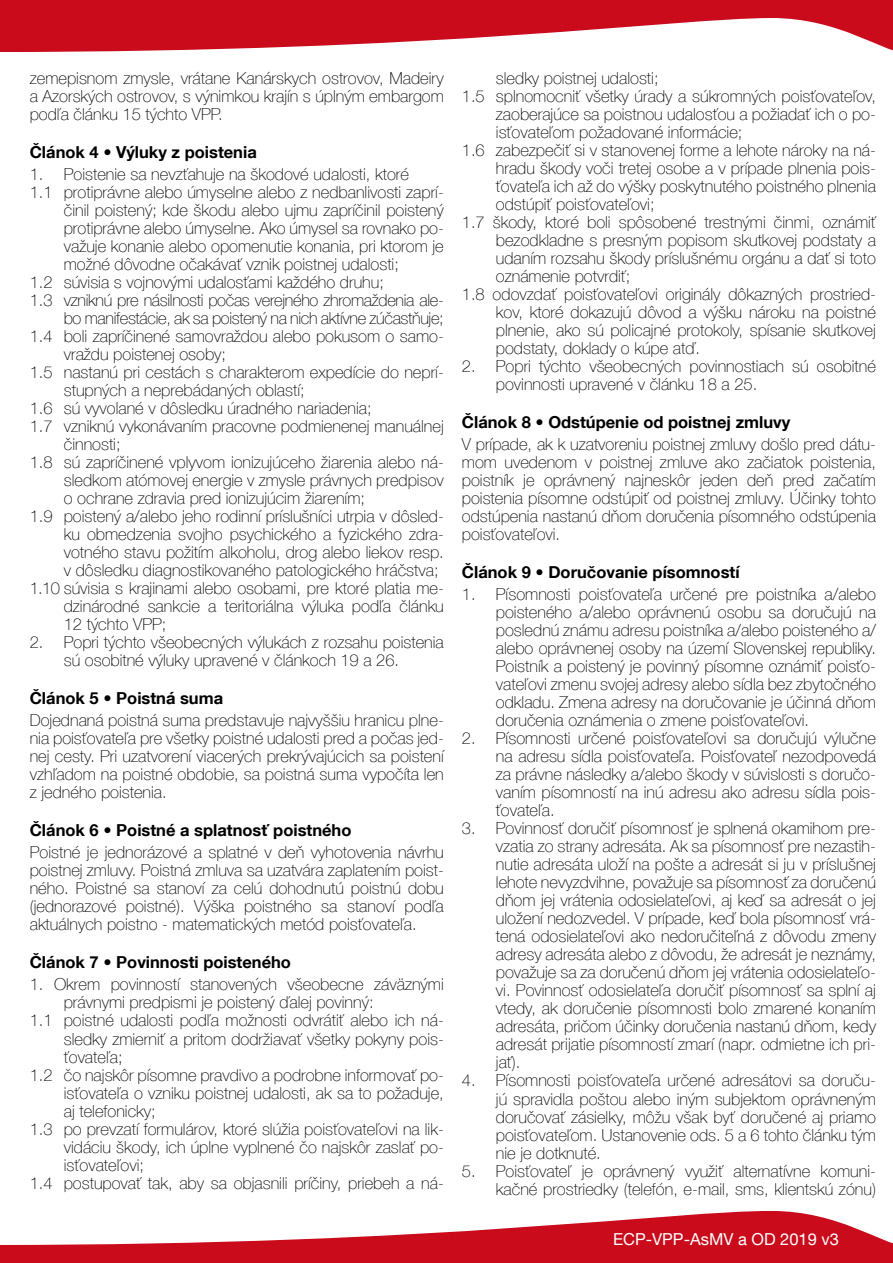
<style>
.page{position:relative;width:893px;height:1263px;background:#fff}
.page>*{position:absolute;margin:0;border:0;box-sizing:border-box;transform-origin:0 0}
.t1{font:100 16.5px/18px "Helvetica Neue LT Com";color:#000;text-align:justify}
.t2{font:700 16.5px "Helvetica Neue LT Com";color:#000}
.t3{font:100 16.5px "Helvetica Neue LT Com";letter-spacing:-.02em;color:#000}
.t4{font:16.5px "Helvetica Neue LT Com";color:#fff}
</style>
<div class="page">
<svg style="left:0;top:1211px;width:893px;height:52px;fill:#c90b1c"></svg>
<svg style="left:0;top:0;width:893px;height:52px;fill:#c90b1c"></svg>
<p class="t1" style="left:30px;top:69px;width:416px">zemepisnom zmysle, vrátane Kanárskych ostrovov, Madeiry a Azorských ostrovov, s výnimkou krajín s úplným embargom podľa článku 15 týchto VPP.</p>
<p class="t2" style="left:30px;top:142px;width:229px">Článok 4 • Výluky z poistenia</p>
<p class="t1" style="left:30px;top:165px;width:381px">1. Poistenie sa nevzťahuje na škodové udalosti, ktoré</p>
<p class="t1" style="left:30px;top:183px;width:416px">1.1 protiprávne alebo úmyselne alebo z nedbanlivosti zaprí-</p>
<p class="t1" style="left:64px;top:201px;width:382px">činil poistený; kde škodu alebo ujmu zapríčinil poistený</p>
<p class="t1" style="left:64px;top:219px;width:382px">protiprávne alebo úmyselne. Ako úmysel sa rovnako po-</p>
<p class="t1" style="left:64px;top:237px;width:382px">važuje konanie alebo opomenutie konania, pri ktorom je</p>
<p class="t1" style="left:64px;top:255px;width:337px">možné dôvodne očakávať vznik poistnej udalosti;</p>
<p class="t1" style="left:30px;top:273px;width:356px">1.2 súvisia s vojnovými udalosťami každého druhu;</p>
<p class="t3" style="left:30px;top:290px;width:416px">1.3 vzniknú pre násilnosti počas verejného zhromaždenia ale-</p>
<p class="t3" style="left:64px;top:308px;width:382px">bo manifestácie, ak sa poistený na nich aktívne zúčastňuje;</p>
<p class="t1" style="left:30px;top:327px;width:416px">1.4 boli zapríčinené samovraždou alebo pokusom o samo-</p>
<p class="t1" style="left:64px;top:345px;width:164px">vraždu poistenej osoby;</p>
<p class="t1" style="left:30px;top:363px;width:416px">1.5 nastanú pri cestách s charakterom expedície do neprí-</p>
<p class="t1" style="left:64px;top:381px;width:242px">stupných a neprebádaných oblastí;</p>
<p class="t1" style="left:30px;top:399px;width:343px">1.6 sú vyvolané v dôsledku úradného nariadenia;</p>
<p class="t1" style="left:30px;top:417px;width:416px">1.7 vzniknú vykonávaním pracovne podmienenej manuálnej</p>
<p class="t1" style="left:64px;top:435px;width:58px">činnosti;</p>
<p class="t1" style="left:30px;top:453px;width:416px">1.8 sú zapríčinené vplyvom ionizujúceho žiarenia alebo ná-</p>
<p class="t1" style="left:64px;top:471px;width:382px">sledkom atómovej energie v zmysle právnych predpisov</p>
<p class="t1" style="left:64px;top:489px;width:303px">o ochrane zdravia pred ionizujúcim žiarením;</p>
<p class="t1" style="left:30px;top:507px;width:416px">1.9 poistený a/alebo jeho rodinní príslušníci utrpia v dôsled-</p>
<p class="t1" style="left:64px;top:525px;width:382px">ku obmedzenia svojho psychického a fyzického zdra-</p>
<p class="t1" style="left:64px;top:543px;width:382px">votného stavu požitím alkoholu, drog alebo liekov resp.</p>
<p class="t1" style="left:64px;top:561px;width:376px">v dôsledku diagnostikovaného patologického hráčstva;</p>
<p class="t1" style="left:30px;top:579px;width:416px">1.10 súvisia s krajinami alebo osobami, pre ktoré platia me-</p>
<p class="t1" style="left:64px;top:597px;width:382px">dzinárodné sankcie a teritoriálna výluka podľa článku</p>
<p class="t1" style="left:64px;top:615px;width:104px">12 týchto VPP;</p>
<p class="t1" style="left:64px;top:633px;width:382px;text-indent:-34px">2. Popri týchto všeobecných výlukách z rozsahu poistenia sú osobitné výluky upravené v článkoch 19 a 26.</p>
<p class="t2" style="left:30px;top:688px;width:195px">Článok 5 • Poistná suma</p>
<p class="t1" style="left:30px;top:711px;width:416px">Dojednaná poistná suma predstavuje najvyššiu hranicu plne&shy;nia poisťovateľa pre všetky poistné udalosti pred a počas jed&shy;nej cesty. Pri uzatvorení viacerých prekrývajúcich sa poistení vzhľadom na poistné obdobie, sa poistná suma vypočíta len z jedného poistenia.</p>
<p class="t2" style="left:30px;top:820px;width:323px">Článok 6 • Poistné a splatnosť poistného</p>
<p class="t1" style="left:30px;top:843px;width:416px">Poistné je jednorázové a splatné v deň vyhotovenia návrhu poistnej zmluvy. Poistná zmluva sa uzatvára zaplatením poist&shy;ného. Poistné sa stanoví za celú dohodnutú poistnú dobu (jednorazové poistné). Výška poistného sa stanoví podľa aktuálnych poistno - matematických metód poisťovateľa.</p>
<p class="t2" style="left:30px;top:952px;width:263px">Článok 7 • Povinnosti poisteného</p>
<p class="t1" style="left:30px;top:975px;width:416px">1. Okrem povinností stanovených všeobecne záväznými</p>
<p class="t1" style="left:64px;top:993px;width:311px">právnymi predpismi je poistený ďalej povinný:</p>
<p class="t1" style="left:30px;top:1011px;width:416px">1.1 poistné udalosti podľa možnosti odvrátiť alebo ich ná-</p>
<p class="t1" style="left:64px;top:1029px;width:382px">sledky zmierniť a pritom dodržiavať všetky pokyny pois-</p>
<p class="t1" style="left:64px;top:1047px;width:60px">ťovateľa;</p>
<p class="t1" style="left:30px;top:1065px;width:416px">1.2 čo najskôr písomne pravdivo a podrobne informovať po-</p>
<p class="t1" style="left:64px;top:1083px;width:382px">isťovateľa o vzniku poistnej udalosti, ak sa to požaduje,</p>
<p class="t1" style="left:64px;top:1101px;width:94px">aj telefonicky;</p>
<p class="t1" style="left:30px;top:1119px;width:416px">1.3 po prevzatí formulárov, ktoré slúžia poisťovateľovi na lik-</p>
<p class="t1" style="left:64px;top:1137px;width:382px">vidáciu škody, ich úplne vyplnené čo najskôr zaslať po-</p>
<p class="t1" style="left:64px;top:1155px;width:82px">isťovateľovi;</p>
<p class="t1" style="left:30px;top:1173px;width:416px">1.4 postupovať tak, aby sa objasnili príčiny, priebeh a ná-</p>
<p class="t1" style="left:496px;top:69px;width:164px">sledky poistnej udalosti;</p>
<p class="t1" style="left:462px;top:87px;width:416px">1.5 splnomocniť všetky úrady a súkromných poisťovateľov,</p>
<p class="t1" style="left:496px;top:105px;width:382px">zaoberajúce sa poistnou udalosťou a požiadať ich o po-</p>
<p class="t1" style="left:496px;top:123px;width:248px">isťovateľom požadované informácie;</p>
<p class="t1" style="left:462px;top:141px;width:416px">1.6 zabezpečiť si v stanovenej forme a lehote nároky na ná-</p>
<p class="t1" style="left:496px;top:159px;width:382px">hradu škody voči tretej osobe a v prípade plnenia pois-</p>
<p class="t1" style="left:496px;top:177px;width:382px">ťovateľa ich až do výšky poskytnutého poistného plnenia</p>
<p class="t1" style="left:496px;top:195px;width:160px">odstúpiť poisťovateľovi;</p>
<p class="t1" style="left:462px;top:213px;width:416px">1.7 škody, ktoré boli spôsobené trestnými činmi, oznámiť</p>
<p class="t1" style="left:496px;top:231px;width:382px">bezodkladne s presným popisom skutkovej podstaty a</p>
<p class="t1" style="left:496px;top:249px;width:382px">udaním rozsahu škody príslušnému orgánu a dať si toto</p>
<p class="t1" style="left:496px;top:267px;width:136px">oznámenie potvrdiť;</p>
<p class="t1" style="left:462px;top:285px;width:416px">1.8 odovzdať poisťovateľovi originály dôkazných prostried-</p>
<p class="t1" style="left:496px;top:303px;width:382px">kov, ktoré dokazujú dôvod a výšku nároku na poistné</p>
<p class="t1" style="left:496px;top:321px;width:382px">plnenie, ako sú policajné protokoly, spísanie skutkovej</p>
<p class="t1" style="left:496px;top:339px;width:206px">podstaty, doklady o kúpe atď.</p>
<p class="t1" style="left:496px;top:357px;width:382px;text-indent:-34px">2. Popri týchto všeobecných povinnostiach sú osobitné povinnosti upravené v článku 18 a 25.</p>
<p class="t2" style="left:462px;top:412px;width:330px">Článok 8 • Odstúpenie od poistnej zmluvy</p>
<p class="t1" style="left:462px;top:435px;width:416px">V prípade, ak k uzatvoreniu poistnej zmluvy došlo pred dátu&shy;mom uvedenom v poistnej zmluve ako začiatok poistenia, poistník je oprávnený najneskôr jeden deň pred začatím poistenia písomne odstúpiť od poistnej zmluvy. Účinky tohto odstúpenia nastanú dňom doručenia písomného odstúpenia poisťovateľovi.</p>
<p class="t2" style="left:462px;top:562px;width:279px">Článok 9 • Doručovanie písomností</p>
<p class="t1" style="left:496px;top:585px;width:382px;text-indent:-34px">1. Písomnosti poisťovateľa určené pre poistníka a/alebo poisteného a/alebo oprávnenú osobu sa doručujú na poslednú známu adresu poistníka a/alebo poisteného a/ alebo oprávnenej osoby na území Slovenskej republiky.<br>Poistník a poistený je povinný písomne oznámiť poisťo&shy;vateľovi zmenu svojej adresy alebo sídla bez zbytočného odkladu. Zmena adresy na doručovanie je účinná dňom doručenia oznámenia o zmene poisťovateľovi.</p>
<p class="t1" style="left:496px;top:729px;width:382px;text-indent:-34px">2. Písomnosti určené poisťovateľovi sa doručujú výlučne na adresu sídla poisťovateľa. Poisťovateľ nezodpovedá za právne následky a/alebo škody v súvislosti s doručo&shy;vaním písomností na inú adresu ako adresu sídla pois&shy;ťovateľa.</p>
<p class="t1" style="left:496px;top:819px;width:382px;text-indent:-34px">3. Povinnosť doručiť písomnosť je splnená okamihom pre&shy;vzatia zo strany adresáta. Ak sa písomnosť pre nezastih&shy;nutie adresáta uloží na pošte a adresát si ju v príslušnej lehote nevyzdvihne, považuje sa písomnosť za doručenú dňom jej vrátenia odosielateľovi, aj keď sa adresát o jej uložení nedozvedel. V prípade, keď bola písomnosť vrá&shy;tená odosielateľovi ako nedoručiteľná z dôvodu zmeny adresy adresáta alebo z dôvodu, že adresát je neznámy, považuje sa za doručenú dňom jej vrátenia odosielateľo&shy;vi. Povinnosť odosielateľa doručiť písomnosť sa splní aj vtedy, ak doručenie písomnosti bolo zmarené konaním adresáta, pričom účinky doručenia nastanú dňom, kedy adresát prijatie písomností zmarí (napr. odmietne ich pri&shy;jať).</p>
<p class="t1" style="left:496px;top:1071px;width:382px;text-indent:-34px">4. Písomnosti poisťovateľa určené adresátovi sa doruču&shy;jú spravidla poštou alebo iným subjektom oprávneným doručovať zásielky, môžu však byť doručené aj priamo poisťovateľom. Ustanovenie ods. 5 a 6 tohto článku tým nie je dotknuté.</p>
<p class="t1" style="left:462px;top:1161px;width:416px;text-align:right">5. Poisťovateľ je oprávnený využiť alternatívne komuni&shy;kačné prostriedky (telefón, e-mail, sms, klientskú zónu)</p>
<p class="t4" style="left:613px;top:1229px;width:227px">ECP-VPP-AsMV a OD 2019 v3</p>
</div>
